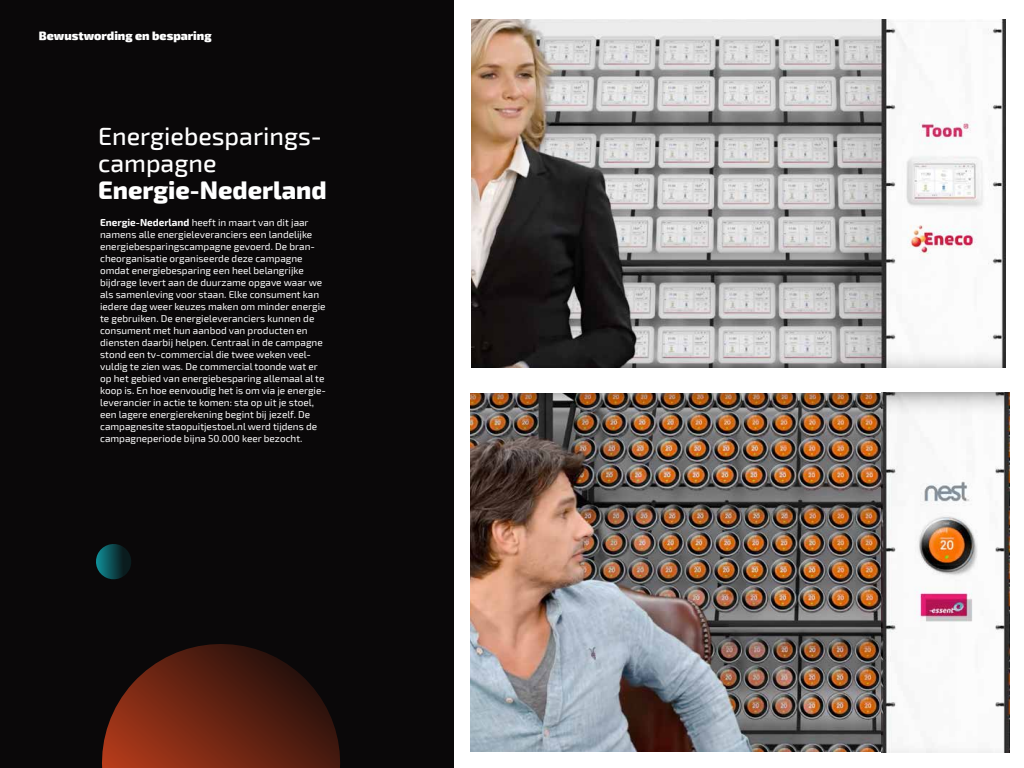
<style>
.page{position:relative;width:1024px;height:768px;background:#fff}
.page>*{position:absolute;margin:0;border:0;box-sizing:border-box;transform-origin:0 0}
.t1{font:500 25px/27px "Exo 2";color:#fff}
.t2{font:800 25px "Exo 2";color:#fff}
.t3{font:900 12px "Exo 2";color:#fff}
.t4{font:10px/12px "Exo 2";color:#fff}
.s1{font-weight:700}
</style>
<div class="page">
<div style="left:0;top:0;width:454px;height:768px;background:#0a0809"></div>
<img style="left:472px;top:19px;width:534px;height:348px">
<img style="left:471px;top:394px;width:411px;height:358px">
<img style="left:882px;top:393px;width:128px;height:360px">
<svg style="left:102px;top:644px;width:238px;height:124px"></svg>
<svg style="left:96px;top:544px;width:35px;height:36px"></svg>
<p class="t3" style="left:39px;top:28px;width:174px">Bewustwording en besparing</p>
<h1 class="t1" style="left:98px;top:123px;width:225px">Energiebesparings&shy;campagne</h1>
<h1 class="t2" style="left:98px;top:175px;width:230px">Energie-Nederland</h1>
<p class="t4" style="left:100px;top:217px;width:227px"><span class="s1">Energie-Nederland</span> heeft in maart van dit jaar namens alle energieleveranciers een landelijke energiebesparingscampagne gevoerd. De bran&shy;cheorganisatie organiseerde deze campagne omdat energiebesparing een heel belangrijke bijdrage levert aan de duurzame opgave waar we als samenleving voor staan. Elke consument kan iedere dag weer keuzes maken om minder energie te gebruiken. De energieleveranciers kunnen de consument met hun aanbod van producten en diensten daarbij helpen. Centraal in de campagne stond een tv-commercial die twee weken veel&shy;vuldig te zien was. De commercial toonde wat er op het gebied van energiebesparing allemaal al te koop is. En hoe eenvoudig het is om via je energie&shy;leverancier in actie te komen: sta op uit je stoel, een lagere energierekening begint bij jezelf. De campagnesite staopuitjestoel.nl werd tijdens de campagneperiode bijna 50.000 keer bezocht.</p>
</div>
